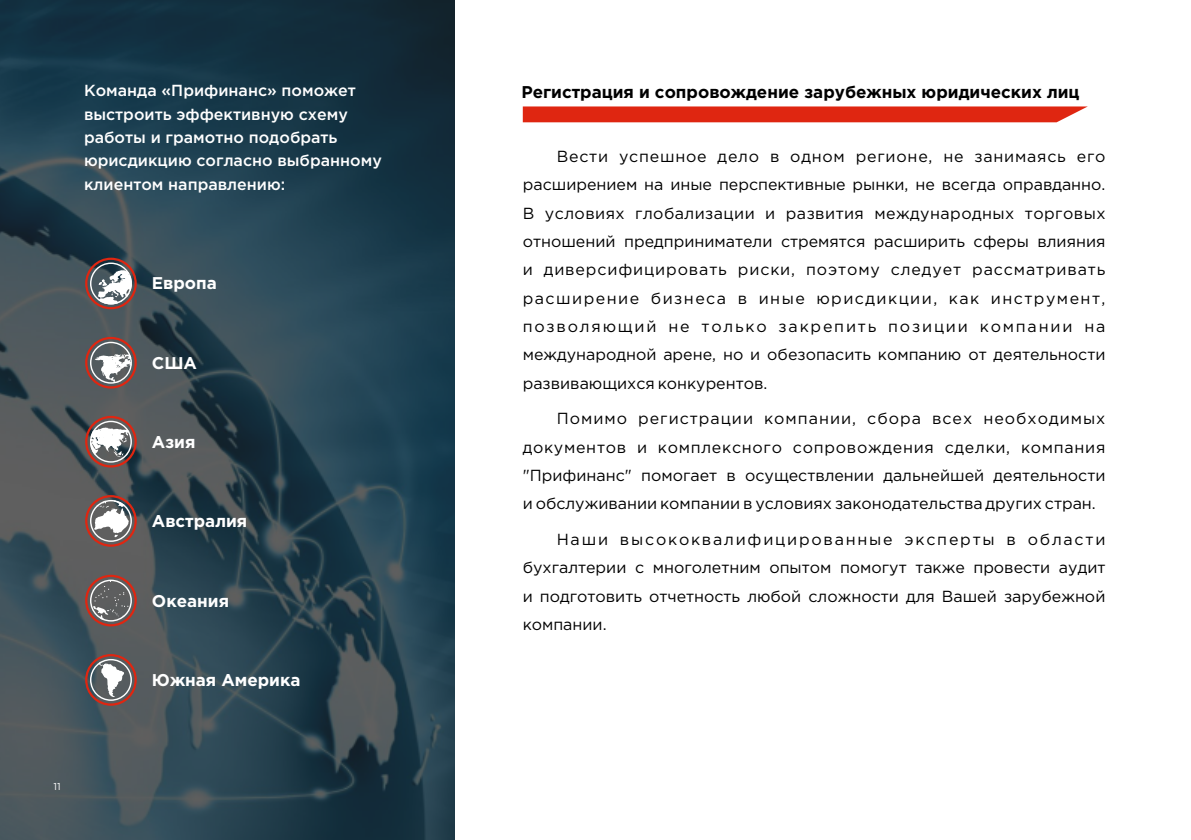
<style>
.page{position:relative;width:1191px;height:840px;background:#fff}
.page>*{position:absolute;margin:0;border:0;box-sizing:border-box;transform-origin:0 0}
.t1{font:700 17px "Gotham Pro";color:#000}
.t2{font:700 17px "Gotham Pro";color:#fff}
.t3{font:16px/28.4px "Gotham Pro";color:#000;text-align:justify}
.t4{font:500 16px/23.4px "Gotham Pro";color:#fff}
.t5{font:10px "Gotham Pro";color:#fff}
</style>
<div class="page">
<div style="left:0;top:0;width:455px;height:839px;background:#1a1a1a;opacity:.7"></div>
<svg style="left:523px;top:106px;width:564px;height:16px;background:#e0311d"></svg>
<svg style="left:85px;top:257px;width:52px;height:52px"></svg>
<svg style="left:85px;top:337px;width:52px;height:51px"></svg>
<svg style="left:85px;top:495px;width:52px;height:51px"></svg>
<svg style="left:85px;top:574px;width:52px;height:52px;background:#7c6563"></svg>
<svg style="left:85px;top:415px;width:52px;height:52px"></svg>
<svg style="left:85px;top:653px;width:52px;height:52px"></svg>
<p class="t4" style="left:84px;top:80px;width:299px">Команда «Прифинанс» поможет выстроить эффективную схему работы и грамотно подобрать юрисдикцию согласно выбранному клиентом направлению:</p>
<p class="t1" style="left:521px;top:85px;width:559px">Регистрация и сопровождение зарубежных юридических лиц</p>
<p class="t3" style="left:523px;top:143px;width:584px;text-indent:34px">Вести успешное дело в одном регионе, не занимаясь его расширением на иные перспективные рынки, не всегда оправданно.<br>В условиях глобализации и развития международных торговых отношений предприниматели стремятся расширить сферы влияния и диверсифицировать риски, поэтому следует рассматривать расширение бизнеса в иные юрисдикции, как инструмент, позволяющий не только закрепить позиции компании на международной арене, но и обезопасить компанию от деятельности развивающихся конкурентов.</p>
<p class="t3" style="left:522px;top:405px;width:584px;text-indent:34px">Помимо регистрации компании, сбора всех необходимых документов и комплексного сопровождения сделки, компания "Прифинанс" помогает в осуществлении дальнейшей деятельности и обслуживании компании в условиях законодательства других стран.</p>
<p class="t3" style="left:522px;top:525px;width:584px;text-indent:34px">Наши высококвалифицированные эксперты в области бухгалтерии с многолетним опытом помогут также провести аудит и подготовить отчетность любой сложности для Вашей зарубежной компании.</p>
<p class="t2" style="left:152px;top:277px;width:67px">Европа</p>
<p class="t2" style="left:152px;top:356px;width:47px">США</p>
<p class="t2" style="left:152px;top:435px;width:45px">Азия</p>
<p class="t2" style="left:152px;top:514px;width:97px">Австралия</p>
<p class="t2" style="left:152px;top:594px;width:79px">Океания</p>
<p class="t2" style="left:152px;top:673px;width:150px">Южная Америка</p>
<p class="t5" style="left:53px;top:782px;width:9px">11</p>
</div>
